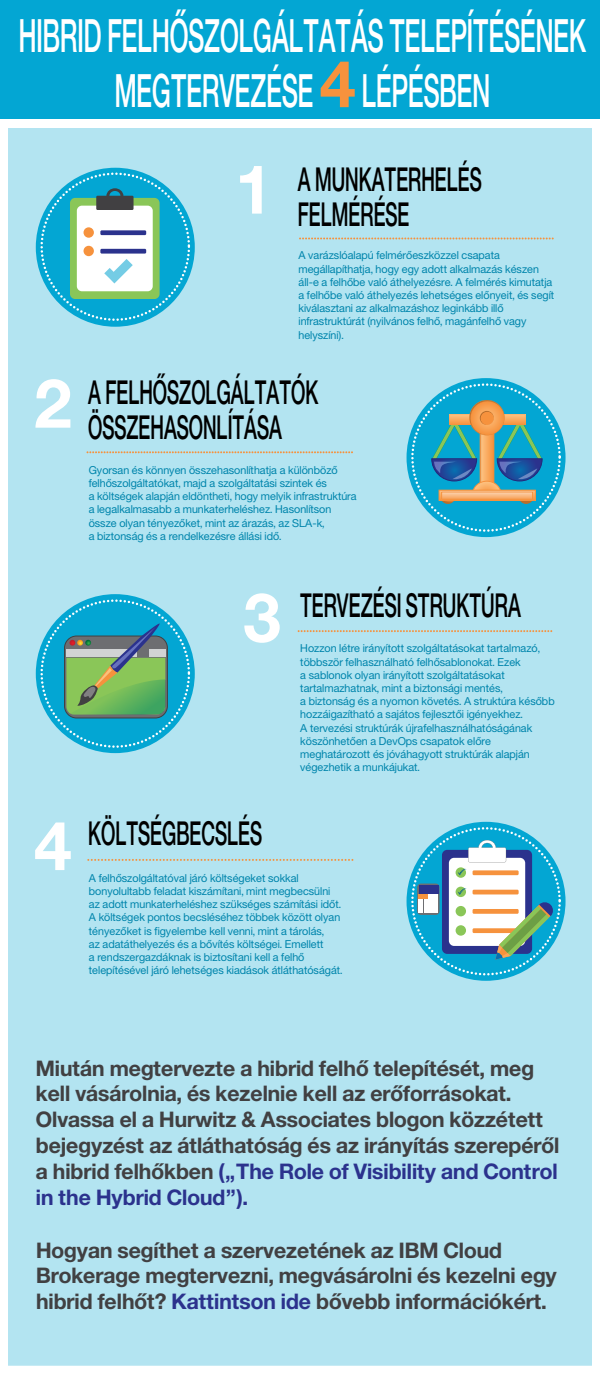
<style>
.page{position:relative;width:600px;height:1379px;background:#fff}
.page>*{position:absolute;margin:0;border:0;box-sizing:border-box;transform-origin:0 0}
.t1{font:68px "Helv Neue Boldfor IBM";color:#fff}
.t2{font:46px/55px "Helv Neue Mediumfor IBM";color:#fff;text-align:center;scale:.55 1}
.t3{font:33px/35px "Helv Neue Mediumfor IBM";color:#000;scale:.58 1}
.t4{font:21.5px/25.8px "Helv Neue Boldfor IBM";color:#414042}
.t5{font:11px/13.2px "Helv Neue Romanfor IBM";color:#0085ac}
.s1{font-family:"Helv Neue Boldfor IBM";font-size:65px;color:#f6923d}
.s2{color:#2b328d}
</style>
<div class="page">
<div style="left:8px;top:128px;width:584px;height:1238px;background:#b3e4f1"></div>
<div style="left:0;top:0;width:600px;height:119px;background:#03a6d3"></div>
<div style="left:407px;top:378px;width:159px;height:159px;background:#03a6d3;border-radius:50%"></div>
<div style="left:36px;top:168px;width:159px;height:159px;background:#03a6d3;border-radius:50%"></div>
<div style="left:36px;top:594px;width:159px;height:159px;background:#03a6d3;border-radius:50%"></div>
<svg style="left:407px;top:822px;width:159px;height:159px;background:#19add6"></svg>
<svg style="left:300px;top:237px;width:253px;height:2px"></svg>
<svg style="left:87px;top:451px;width:266px;height:2px"></svg>
<svg style="left:299px;top:630px;width:253px;height:2px"></svg>
<svg style="left:88px;top:859px;width:265px;height:2px"></svg>
<svg style="left:70px;top:188px;width:90px;height:111px;background:#b8d3c0"></svg>
<svg style="left:432px;top:400px;width:111px;height:104px"></svg>
<div style="left:439px;top:490px;width:96px;height:10px;background:#f69645"></div>
<div style="left:439px;top:490px;width:96px;height:10px;border:1px solid #f6923d"></div>
<svg style="left:444px;top:494px;width:87px;height:3px"></svg>
<div style="left:442px;top:492px;width:91px;height:7px;border:1px solid #f6923d"></div>
<div style="left:64px;top:636px;width:104px;height:82px;border:1px solid #414042;border-radius:12px"></div>
<div style="left:149px;top:649px;width:17px;height:7px;background:#d1d3d4"></div>
<svg style="left:66px;top:623px;width:99px;height:92px;background:#6ba577"></svg>
<svg style="left:417px;top:884px;width:23px;height:31px"></svg>
<svg style="left:419px;top:840px;width:135px;height:120px"></svg>
<h2 class="t2" style="left:19px;top:8px;width:1033px">HIBRID FELHŐSZOLGÁLTATÁS TELEPÍTÉSÉNEK<br>MEGTERVEZÉSE <span class="s1">4</span> LÉPÉSBEN</h2>
<h1 class="t1" style="left:34px;top:360px;width:40px">2</h1>
<h1 class="t1" style="left:237px;top:146px;width:31px">1</h1>
<h3 class="t3" style="left:298px;top:161px;width:319px">A MUNKATERHELÉS<br>FELMÉRÉSE</h3>
<p class="t5" style="left:299px;top:249px;width:257px">A varázslóalapú felmérőeszközzel csapata megállapíthatja, hogy egy adott alkalmazás készen áll-e a felhőbe való áthelyezésre. A felmérés kimutatja a felhőbe való áthelyezés lehetséges előnyeit, és segít kiválasztani az alkalmazáshoz leginkább illő infrastruktúrát (nyilvános felhő, magánfelhő vagy helyszíni).</p>
<h3 class="t3" style="left:88px;top:375px;width:398px">A FELHŐSZOLGÁLTATÓK<br>ÖSSZEHASONLÍTÁSA</h3>
<p class="t5" style="left:89px;top:463px;width:269px">Gyorsan és könnyen összehasonlíthatja a különböző felhőszolgáltatókat, majd a szolgáltatási szintek és<br>a költségek alapján eldöntheti, hogy melyik infrastruktúra a legalkalmasabb a munkaterheléshez. Hasonlítson össze olyan tényezőket, mint az árazás, az SLA-k,<br>a biztonság és a rendelkezésre állási idő.</p>
<h1 class="t1" style="left:34px;top:803px;width:40px">4</h1>
<h1 class="t1" style="left:242px;top:575px;width:41px">3</h1>
<h3 class="t3" style="left:88px;top:816px;width:301px">KÖLTSÉGBECSLÉS</h3>
<h3 class="t3" style="left:300px;top:588px;width:382px">TERVEZÉSI STRUKTÚRA</h3>
<p class="t5" style="left:300px;top:642px;width:256px">Hozzon létre irányított szolgáltatásokat tartalmazó, többször felhasználható felhősablonokat. Ezek<br>a sablonok olyan irányított szolgáltatásokat tartalmazhatnak, mint a biztonsági mentés,<br>a biztonság és a nyomon követés. A struktúra később hozzáigazítható a sajátos fejlesztői igényekhez.<br>A tervezési struktúrák újrafelhasználhatóságának köszönhetően a DevOps csapatok előre meghatározott és jóváhagyott struktúrák alapján végezhetik a munkájukat.</p>
<p class="t5" style="left:89px;top:871px;width:255px">A felhőszolgáltatóval járó költségeket sokkal bonyolultabb feladat kiszámítani, mint megbecsülni az adott munkaterheléshez szükséges számítási időt.<br>A költségek pontos becsléséhez többek között olyan tényezőket is figyelembe kell venni, mint a tárolás,<br>az adatáthelyezés és a bővítés költségei. Emellett<br>a rendszergazdáknak is biztosítani kell a felhő telepítésével járó lehetséges kiadások átláthatóságát.</p>
<p class="t4" style="left:36px;top:1054px;width:525px">Miután megtervezte a hibrid felhő telepítését, meg kell vásárolnia, és kezelnie kell az erőforrásokat.<br>Olvassa el a Hurwitz &amp; Associates blogon közzétett bejegyzést az átláthatóság és az irányítás szerepéről a hibrid felhőkben <span class="s2">(„The Role of Visibility and Control in the Hybrid Cloud”).</span></p>
<h3 class="t4" style="left:36px;top:1236px;width:522px">Hogyan segíthet a szervezetének az IBM Cloud<br>Brokerage megtervezni, megvásárolni és kezelni egy hibrid felhőt? <span class="s2">Kattintson ide</span> bővebb információkért.</h3>
</div>
